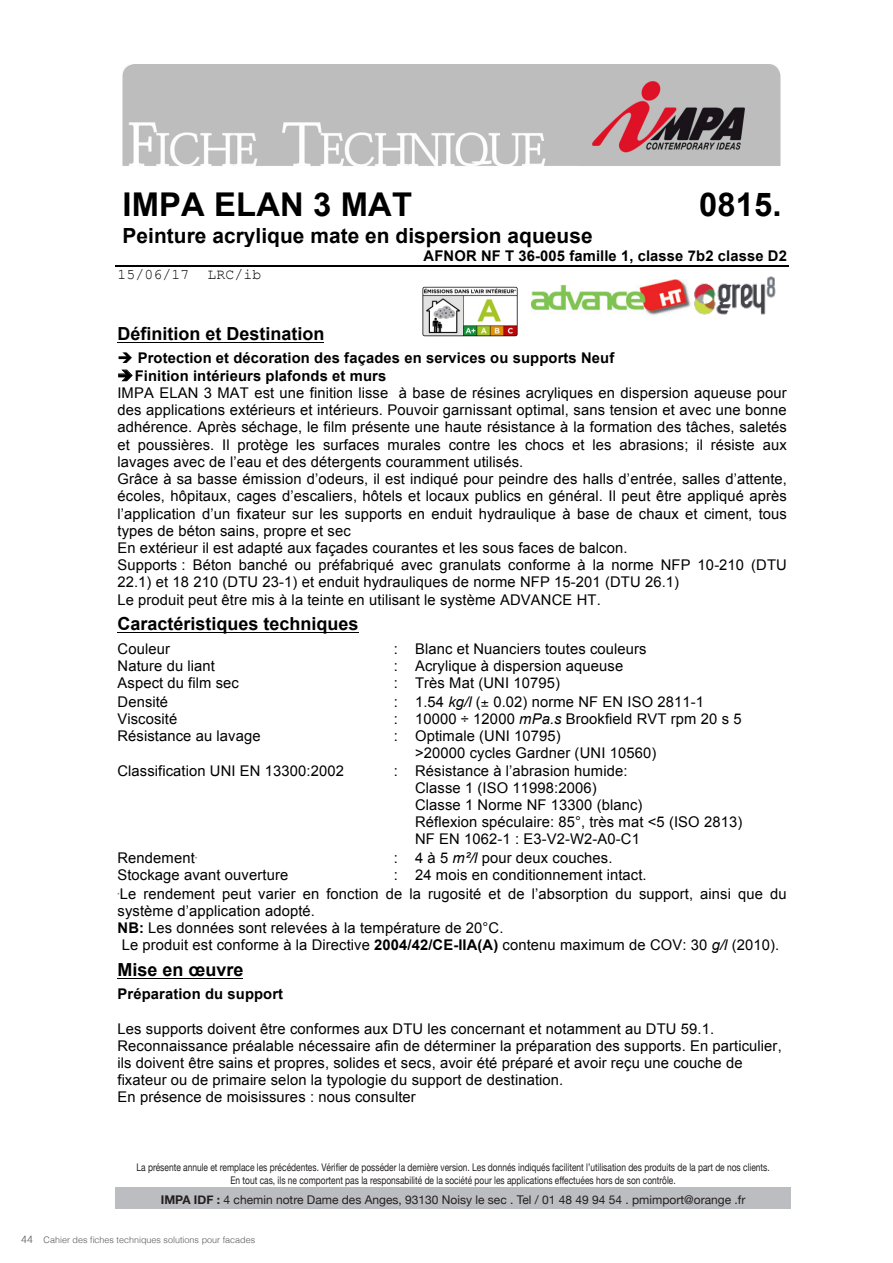
<style>
.page{position:relative;width:893px;height:1263px;background:#fff}
.page>*{position:absolute;margin:0;border:0;box-sizing:border-box;transform-origin:0 0}
.t1{font:700 32.7px "Arial";letter-spacing:.005em;color:#000}
.t2{font:700 20.85px "Arial";letter-spacing:.005em;color:#000}
.t3{font:700 18px "Arial";color:#000}
.t4{font:14.7px/17.2px "Arial";letter-spacing:.01em;color:#000}
.t5{font:700 14.7px "Arial";letter-spacing:.01em;color:#000}
.t6{font:14.7px "Courier New";letter-spacing:.01em;color:#000}
.t7{font:12px "Helvetica Neue";color:#231f20}
.t8{font:10.5px/12.6px "Helvetica Neue";color:#231f20;text-align:center;scale:.8 1}
.t9{font:300 9px "Helvetica";color:#57585a}
.s1{font-weight:700}
.s2{font-style:italic}
.s3{font-size:10.5px}
</style>
<div class="page">
<div style="left:115px;top:1187px;width:676px;height:22px;background:#bcbdc0"></div>
<hr style="left:115px;top:266px;width:674px;height:1px;background:#000">
<img style="left:123px;top:64px;width:658px;height:102px">
<hr style="left:117px;top:343px;width:207px;height:1px;background:#000">
<svg style="left:118px;top:370px;width:15px;height:11px"></svg>
<hr style="left:117px;top:633px;width:242px;height:1px;background:#000">
<hr style="left:117px;top:978px;width:126px;height:1px;background:#000">
<img style="left:694px;top:276px;width:82px;height:39px">
<img style="left:532px;top:279px;width:159px;height:36px">
<img style="left:422px;top:286px;width:96px;height:51px">
<h1 class="t1" style="left:123px;top:183px;width:291px">IMPA ELAN 3 MAT</h1>
<h2 class="t2" style="left:123px;top:221px;width:472px">Peinture acrylique mate en dispersion aqueuse</h2>
<h1 class="t1" style="left:699px;top:183px;width:84px">0815.</h1>
<p class="t5" style="left:424px;top:246px;width:365px">AFNOR NF T 36-005 famille 1, classe 7b2 classe D2</p>
<p class="t6" style="left:117px;top:265px;width:145px">15/06/17 LRC/ib</p>
<p class="t3" style="left:117px;top:322px;width:208px">Définition et Destination</p>
<p class="t5" style="left:117px;top:348px;width:498px">➔ Protection et décoration des façades en services ou supports Neuf</p>
<p class="t4" style="left:117px;top:367px;width:671px">➔<span class="s1">Finition intérieurs plafonds et murs<br></span>IMPA ELAN 3 MAT est une finition lisse à base de résines acryliques en dispersion aqueuse pour des applications extérieurs et intérieurs. Pouvoir garnissant optimal, sans tension et avec une bonne adhérence. Après séchage, le film présente une haute résistance à la formation des tâches, saletés et poussières. Il protège les surfaces murales contre les chocs et les abrasions; il résiste aux lavages avec de l’eau et des détergents couramment utilisés.<br>Grâce à sa basse émission d’odeurs, il est indiqué pour peindre des halls d’entrée, salles d’attente, écoles, hôpitaux, cages d’escaliers, hôtels et locaux publics en général. Il peut être appliqué après l’application d’un fixateur sur les supports en enduit hydraulique à base de chaux et ciment, tous types de béton sains, propre et sec<br>En extérieur il est adapté aux façades courantes et les sous faces de balcon.<br>Supports : Béton banché ou préfabriqué avec granulats conforme à la norme NFP 10-210 (DTU 22.1) et 18 210 (DTU 23-1) et enduit hydrauliques de norme NFP 15-201 (DTU 26.1)<br>Le produit peut être mis à la teinte en utilisant le système ADVANCE HT.</p>
<p class="t3" style="left:117px;top:612px;width:242px">Caractéristiques techniques</p>
<p class="t4" style="left:117px;top:640px;width:54px">Couleur</p>
<p class="t4" style="left:394px;top:640px;width:254px">: Blanc et Nuanciers toutes couleurs</p>
<p class="t4" style="left:117px;top:657px;width:99px">Nature du liant</p>
<p class="t4" style="left:394px;top:657px;width:231px">: Acrylique à dispersion aqueuse</p>
<p class="t4" style="left:117px;top:674px;width:123px">Aspect du film sec</p>
<p class="t4" style="left:394px;top:674px;width:168px">: Très Mat (UNI 10795)</p>
<p class="t4" style="left:117px;top:693px;width:52px">Densité</p>
<p class="t4" style="left:394px;top:693px;width:312px">: 1.54 <span class="s2">kg/l</span> ( 0.02) norme NF EN ISO 2811-1</p>
<p class="t4" style="left:117px;top:710px;width:61px">Viscosité</p>
<p class="t4" style="left:394px;top:710px;width:349px">: 10000 ÷ 12000 <span class="s2">mPa.s</span> Brookfield RVT rpm 20 s 5</p>
<p class="t4" style="left:117px;top:727px;width:145px">Résistance au lavage</p>
<p class="t4" style="left:415px;top:727px;width:243px;text-indent:-21px">: Optimale (UNI 10795)<br>&gt;20000 cycles Gardner (UNI 10560)</p>
<p class="t4" style="left:117px;top:762px;width:228px">Classification UNI EN 13300:2002</p>
<p class="t4" style="left:415px;top:762px;width:329px;text-indent:-21px">: Résistance à l’abrasion humide:<br>Classe 1 (ISO 11998:2006)<br>Classe 1 Norme NF 13300 (blanc)<br>Réflexion spéculaire: 85°, très mat &lt;5 (ISO 2813)<br>NF EN 1062-1 : E3-V2-W2-A0-C1</p>
<p class="t4" style="left:117px;top:849px;width:79px">Rendement</p>
<p class="t4" style="left:394px;top:849px;width:220px">: 4 à 5 <span class="s2">m²/l</span> pour deux couches.</p>
<p class="t4" style="left:117px;top:866px;width:172px">Stockage avant ouverture</p>
<p class="t4" style="left:394px;top:866px;width:254px">: 24 mois en conditionnement intact.</p>
<p class="t4" style="left:118px;top:885px;width:671px">Le rendement peut varier en fonction de la rugosité et de l’absorption du support, ainsi que du système d’application adopté.<br><span class="s1">NB:</span> Les données sont relevées à la température de 20°C.<br>Le produit est conforme à la Directive <span class="s1">2004/42/CE-IIA(A)</span> contenu maximum de COV: 30 <span class="s2">g/l</span> (2010).</p>
<p class="t3" style="left:117px;top:957px;width:127px">Mise en œuvre</p>
<p class="t5" style="left:117px;top:984px;width:167px">Préparation du support</p>
<p class="t4" style="left:117px;top:1020px;width:666px">Les supports doivent être conformes aux DTU les concernant et notamment au DTU 59.1.<br>Reconnaissance préalable nécessaire afin de déterminer la préparation des supports. En particulier, ils doivent être sains et propres, solides et secs, avoir été préparé et avoir reçu une couche de fixateur ou de primaire selon la typologie du support de destination.<br>En présence de moisissures : nous consulter</p>
<p class="t8" style="left:136px;top:1161px;width:793px">La présente annule et remplace les précédentes. Vérifier de posséder la dernière version. Les donnés indiqués facilitent l’utilisation des produits de la part de nos clients.<br>En tout cas, ils ne comportent pas la responsabilité de la société pour les applications effectuées hors de son contrôle.</p>
<p class="t4" style="left:418px;top:1179px;width:70px">Page 1 / 2</p>
<p class="t7" style="left:161px;top:1191px;width:586px"><span class="s1">IMPA IDF :</span> 4 chemin notre Dame des Anges, 93130 Noisy le sec . Tel / 01 48 49 94 54 . pmimport@orange .fr</p>
<p class="t9" style="left:21px;top:1232px;width:235px"><span class="s3">44</span> Cahier des fiches techniques solutions pour facades</p>
</div>
